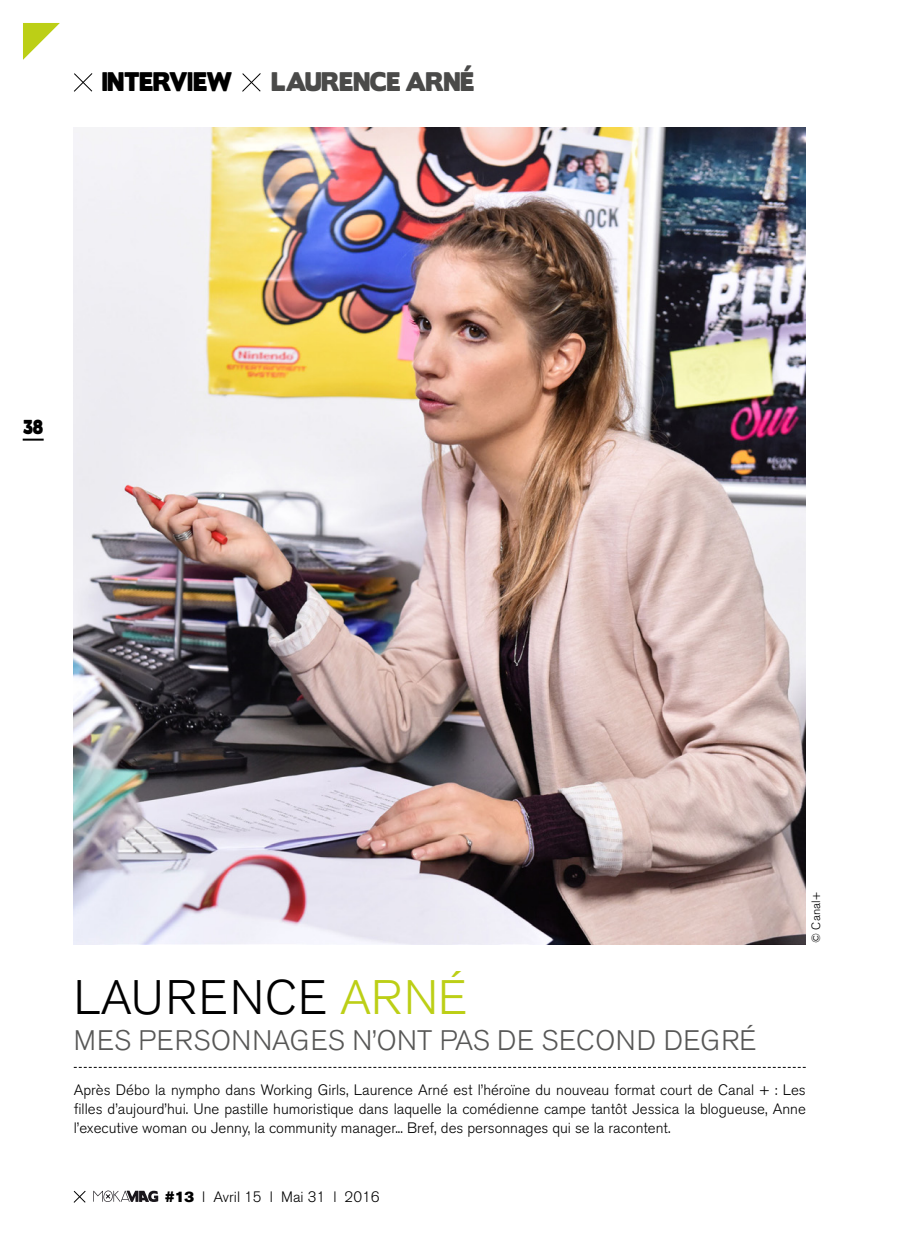
<style>
.page{position:relative;width:908px;height:1248px;background:#fff}
.page>*{position:absolute;margin:0;border:0;box-sizing:border-box;transform-origin:0 0}
.t1{font:300 48px "Akzidenz Grotesk BE";letter-spacing:.02em;color:#000}
.t2{font:300 28px "Akzidenz Grotesk BE";letter-spacing:.02em;color:#575756}
.t3{font:24px "Boris Black Bloxx";color:#4a4a49;scale:.8 1}
.t4{font:24px "Boris Black Bloxx";color:#000;scale:.8 1}
.t5{font:18px "Boris Black Bloxx";color:#000;scale:.8 1}
.t6{font:300 15px/19px "Akzidenz Grotesk BE";color:#000;text-align:justify}
.t7{font:300 12px "Akzidenz Grotesk BE";letter-spacing:.01em;color:#000}
.s1{color:#bccf16}
.s2{font-family:"Akzidenz Grotesk BE Super";font-weight:400}
</style>
<div class="page">
<svg style="left:74px;top:1066px;width:731px;height:1px"></svg>
<hr style="left:23px;top:438px;width:21px;height:2px;background:#000">
<img style="left:74px;top:128px;width:731px;height:816px">
<svg style="left:74px;top:73px;width:19px;height:19px"></svg>
<svg style="left:242px;top:73px;width:19px;height:19px"></svg>
<svg style="left:23px;top:23px;width:37px;height:37px"></svg>
<svg style="left:93px;top:1190px;width:65px;height:11px"></svg>
<svg style="left:73px;top:1190px;width:13px;height:12px"></svg>
<h3 class="t4" style="left:102px;top:63px;width:164px">INTERVIEW</h3>
<h3 class="t3" style="left:271px;top:63px;width:254px">LAURENCE ARNÉ</h3>
<p class="t5" style="left:23px;top:413px;width:27px">38</p>
<h1 class="t1" style="left:74px;top:970px;width:395px">LAURENCE <span class="s1">ARNÉ</span></h1>
<h2 class="t2" style="left:74px;top:1024px;width:684px">MES PERSONNAGES N’ONT PAS DE SECOND DEGRÉ</h2>
<p class="t7" style="left:808px;top:943px;width:52px;rotate:-90deg">© Canal+</p>
<p class="t6" style="left:74px;top:1080px;width:733px">Après Débo la nympho dans Working Girls, Laurence Arné est l’héroïne du nouveau format court de Canal + : Les filles d’aujourd’hui. Une pastille humoristique dans laquelle la comédienne campe tantôt Jessica la blogueuse, Anne l’executive woman ou Jenny, la community manager... Bref, des personnages qui se la racontent.</p>
<p class="t6" style="left:165px;top:1187px;width:216px"><span class="s2">#13</span> l Avril 15 l Mai 31 l 2016</p>
</div>
